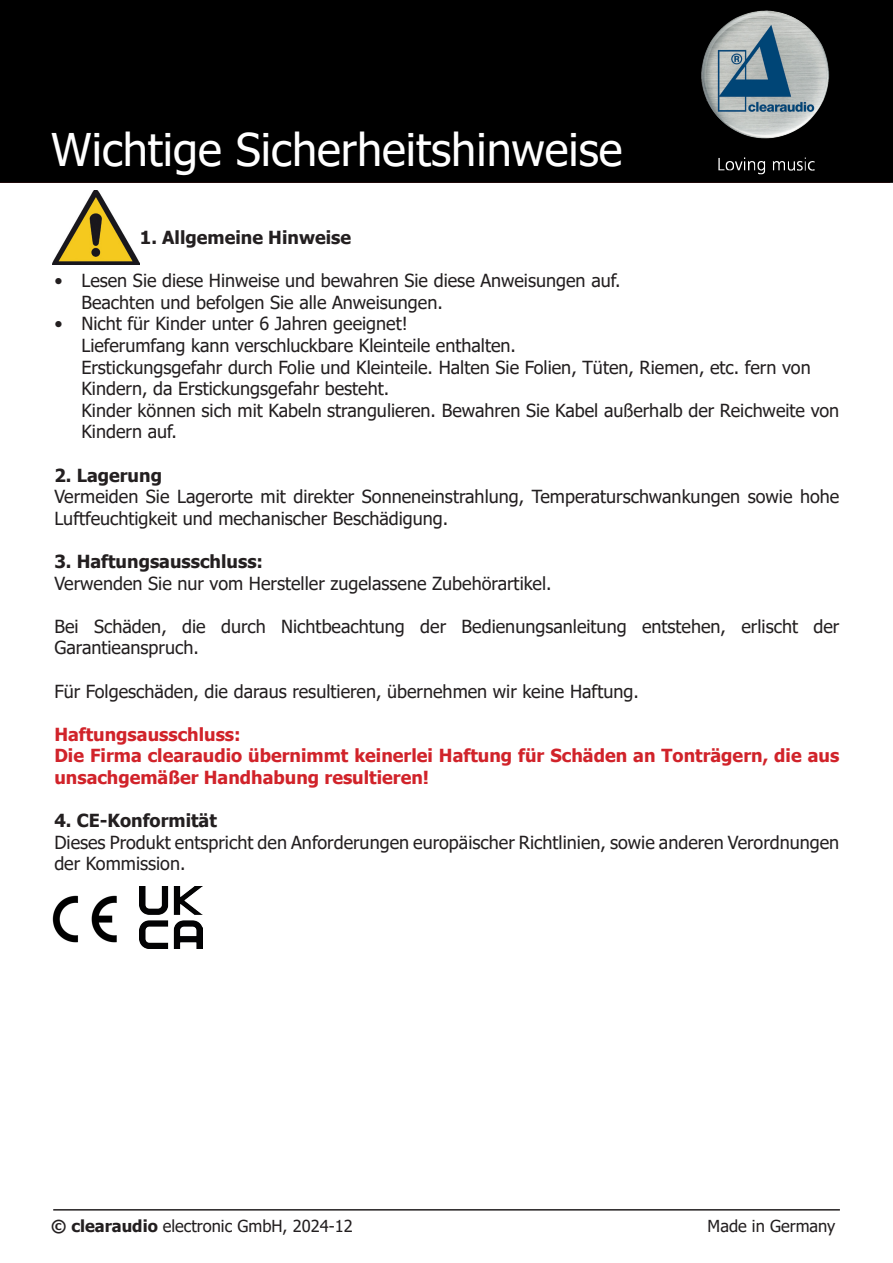
<style>
.page{position:relative;width:893px;height:1263px;background:#fff}
.page>*{position:absolute;margin:0;border:0;box-sizing:border-box;transform-origin:0 0}
.t1{font:45px "Tahoma";color:#fff}
.t2{font:18px/21.6px "Tahoma";color:#231f20}
.t3{font:700 18px/21.6px "Tahoma";color:#d1232a}
.t4{font:700 18px "Tahoma";color:#231f20}
.t5{font:16.5px "Tahoma";color:#231f20}
.s1{font-weight:700}
</style>
<div class="page">
<div style="left:0;top:0;width:893px;height:183px;background:#000"></div>
<img style="left:696px;top:11px;width:140px;height:163px">
<hr style="left:53px;top:1209px;width:787px;height:1px;background:#231f20">
<img style="left:52px;top:190px;width:88px;height:75px">
<img style="left:52px;top:895px;width:65px;height:48px">
<img style="left:140px;top:887px;width:62px;height:62px">
<h1 class="t1" style="left:51px;top:120px;width:573px">Wichtige Sicherheitshinweise</h1>
<p class="t4" style="left:140px;top:225px;width:213px">1. Allgemeine Hinweise</p>
<p class="t2" style="left:81px;top:271px;width:541px;text-indent:-27px">• Lesen Sie diese Hinweise und bewahren Sie diese Anweisungen auf.<br>Beachten und befolgen Sie alle Anweisungen.</p>
<p class="t2" style="left:81px;top:314px;width:759px;text-indent:-27px">• Nicht für Kinder unter 6 Jahren geeignet!<br>Lieferumfang kann verschluckbare Kleinteile enthalten.<br>Erstickungsgefahr durch Folie und Kleinteile. Halten Sie Folien, Tüten, Riemen, etc. fern von Kindern, da Erstickungsgefahr besteht.<br>Kinder können sich mit Kabeln strangulieren. Bewahren Sie Kabel außerhalb der Reichweite von Kindern auf.</p>
<p class="t4" style="left:54px;top:462px;width:109px">2. Lagerung</p>
<p class="t2" style="left:54px;top:487px;width:786px">Vermeiden Sie Lagerorte mit direkter Sonneneinstrahlung, Temperaturschwankungen sowie hohe<br>Luftfeuchtigkeit und mechanischer Beschädigung.</p>
<p class="t4" style="left:54px;top:549px;width:210px">3. Haftungsausschluss:</p>
<p class="t2" style="left:54px;top:573px;width:499px">Verwenden Sie nur vom Hersteller zugelassene Zubehörartikel.</p>
<p class="t2" style="left:54px;top:616px;width:786px">Bei Schäden, die durch Nichtbeachtung der Bedienungsanleitung entstehen, erlischt der<br>Garantieanspruch.</p>
<p class="t2" style="left:54px;top:681px;width:586px">Für Folgeschäden, die daraus resultieren, übernehmen wir keine Haftung.</p>
<p class="t3" style="left:54px;top:724px;width:786px">Haftungsausschluss:<br>Die Firma clearaudio übernimmt keinerlei Haftung für Schäden an Tonträgern, die aus unsachgemäßer Handhabung resultieren!</p>
<p class="t4" style="left:54px;top:808px;width:164px">4. CE-Konformität</p>
<p class="t2" style="left:54px;top:832px;width:786px">Dieses Produkt entspricht den Anforderungen europäischer Richtlinien, sowie anderen Verordnungen der Kommission.</p>
<p class="t5" style="left:51px;top:1215px;width:303px"><span class="s1">© clearaudio</span> electronic GmbH, 2024-12</p>
<p class="t5" style="left:708px;top:1215px;width:129px">Made in Germany</p>
</div>
